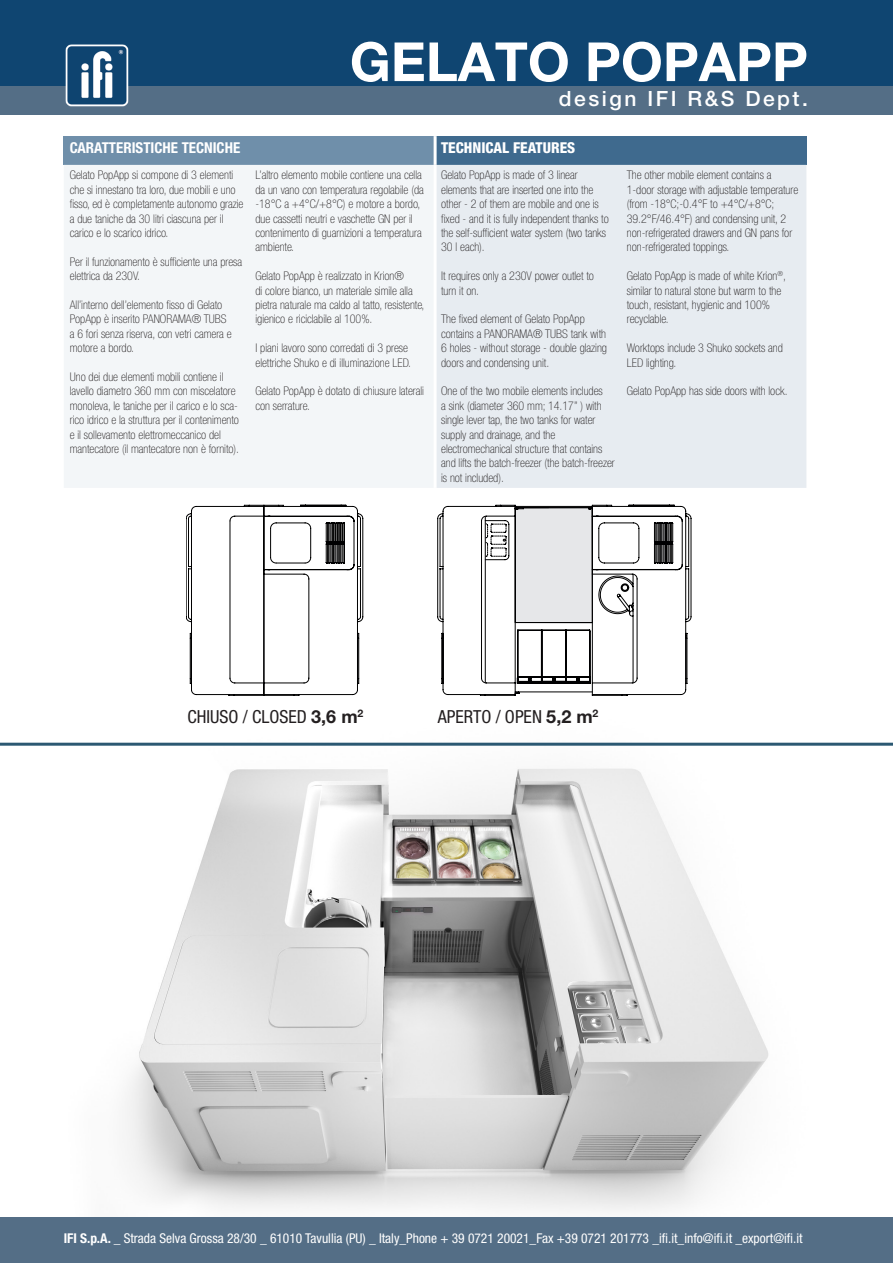
<style>
.page{position:relative;width:893px;height:1263px;background:#fff}
.page>*{position:absolute;margin:0;border:0;box-sizing:border-box;transform-origin:0 0}
.t1{font:700 54px "Helvetica Neue LT Pro";color:#fff}
.t2{font:500 21px "Helvetica Neue LT Pro";letter-spacing:.12em;color:#fff}
.t3{font:condensed 18px "Helvetica Neue LT Pro";color:#231f20}
.t4{font:700 condensed 15px "Helvetica Neue LT Std";color:#fff}
.t5{font:800 condensed 15px "Helvetica Neue LT Std";color:#fff}
.t6{font:condensed 13.5px "Helvetica Neue LT Pro";color:#fff}
.t7{font:100 condensed 12px/14.4px "Helvetica Neue LT Pro";color:#231f20}
.s1{font-weight:700;font-stretch:normal}
.s2{font-weight:700}
.s3{font-weight:100}
</style>
<div class="page">
<img style="left:64px;top:742px;width:779px;height:469px">
<div style="left:0;top:1217px;width:893px;height:46px;background:#546e86"></div>
<div style="left:0;top:0;width:893px;height:114px;background:#0f4571"></div>
<div style="left:0;top:86px;width:893px;height:29px;background:#546e86"></div>
<img style="left:65px;top:44px;width:64px;height:63px">
<div style="left:64px;top:136px;width:371px;height:29px;background:#6f8faa"></div>
<div style="left:435px;top:136px;width:371px;height:29px;background:#3f6a8e"></div>
<div style="left:64px;top:165px;width:369px;height:323px;background:#f3f6f8"></div>
<div style="left:437px;top:165px;width:369px;height:323px;background:#e7ecf1"></div>
<hr style="left:434px;top:136px;width:3px;height:29px;background:#fff">
<svg style="left:593px;top:513px;width:98px;height:183px"></svg>
<svg style="left:593px;top:505px;width:94px;height:187px"></svg>
<svg style="left:186px;top:505px;width:407px;height:191px"></svg>
<svg style="left:267px;top:505px;width:84px;height:65px"></svg>
<hr style="left:357px;top:638px;width:1px;height:41px;background:#000001">
<hr style="left:358px;top:638px;width:1px;height:41px;background:#000001">
<hr style="left:264px;top:574px;width:1px;height:109px;background:#000001">
<hr style="left:230px;top:521px;width:1px;height:157px;background:#000001">
<hr style="left:0;top:743px;width:893px;height:3px;background:#2b5872">
<p class="t1" style="left:350px;top:28px;width:460px">GELATO POPAPP</p>
<p class="t2" style="left:559px;top:86px;width:250px">design IFI R&amp;S Dept.</p>
<p class="t4" style="left:70px;top:138px;width:172px">CARATTERISTICHE TECNICHE</p>
<p class="t5" style="left:441px;top:138px;width:136px">TECHNICAL FEATURES</p>
<p class="t7" style="left:70px;top:168px;width:175px">Gelato PopApp si compone di 3 elementi che si innestano tra loro, due mobili e uno fisso, ed è completamente autonomo grazie a due taniche da 30 litri ciascuna per il carico e lo scarico idrico.</p>
<p class="t7" style="left:70px;top:255px;width:174px">Per il funzionamento è sufficiente una presa elettrica da 230V.</p>
<p class="t7" style="left:70px;top:298px;width:163px">All’interno dell’elemento fisso di Gelato PopApp è inserito PANORAMA® TUBS a 6 fori senza riserva, con vetri camera e motore a bordo.</p>
<p class="t7" style="left:70px;top:370px;width:171px">Uno dei due elementi mobili contiene il lavello diametro 360 mm con miscelatore monoleva, le taniche per il carico e lo sca&shy;rico idrico e la struttura per il contenimento e il sollevamento elettromeccanico del mantecatore (il mantecatore non è fornito).</p>
<p class="t7" style="left:441px;top:168px;width:169px">Gelato PopApp is made of 3 linear elements that are inserted one into the other - 2 of them are mobile and one is fixed - and it is fully independent thanks to the self-sufficient water system (two tanks 30 l each).</p>
<p class="t7" style="left:441px;top:269px;width:154px">It requires only a 230V power outlet to turn it on.</p>
<p class="t7" style="left:441px;top:312px;width:167px">The fixed element of Gelato PopApp contains a PANORAMA® TUBS tank with 6 holes - without storage - double glazing doors and condensing unit.</p>
<p class="t7" style="left:441px;top:384px;width:163px">One of the two mobile elements includes a sink (diameter 360 mm; 14.17’’ ) with single lever tap, the two tanks for water supply and drainage, and the</p>
<p class="t7" style="left:441px;top:442px;width:175px">electromechanical structure that contains and lifts the batch-freezer (the batch-freezer is not included).</p>
<p class="t7" style="left:255px;top:168px;width:170px">L’altro elemento mobile contiene una cella da un vano con temperatura regolabile (da -18°C a +4°C/+8°C) e motore a bordo, due cassetti neutri e vaschette GN per il contenimento di guarnizioni a temperatura ambiente.</p>
<p class="t7" style="left:255px;top:269px;width:171px">Gelato PopApp è realizzato in Krion®<br>di colore bianco, un materiale simile alla pietra naturale ma caldo al tatto, resistente, igienico e riciclabile al 100%.</p>
<p class="t7" style="left:255px;top:341px;width:157px">I piani lavoro sono corredati di 3 prese elettriche Shuko e di illuminazione LED.</p>
<p class="t7" style="left:255px;top:384px;width:170px">Gelato PopApp è dotato di chiusure laterali con serrature.</p>
<p class="t7" style="left:627px;top:168px;width:173px">The other mobile element contains a 1-door storage with adjustable temperature (from -18°C;-0.4°F to +4°C/+8°C; 39.2°F/46.4°F) and condensing unit, 2 non-refrigerated drawers and GN pans for non-refrigerated toppings.</p>
<p class="t7" style="left:627px;top:269px;width:161px">Gelato PopApp is made of white Krion<sup>®</sup>, similar to natural stone but warm to the touch, resistant, hygienic and 100% recyclable.</p>
<p class="t7" style="left:627px;top:341px;width:158px">Worktops include 3 Shuko sockets and<br>LED lighting.</p>
<p class="t7" style="left:627px;top:384px;width:162px">Gelato PopApp has side doors with lock.</p>
<p class="t3" style="left:188px;top:706px;width:177px">CHIUSO / CLOSED <span class="s1">3,6 m</span><sup>2</sup></p>
<p class="t3" style="left:438px;top:706px;width:162px">APERTO / OPEN <span class="s1">5,2 m</span><sup>2</sup></p>
<p class="t6" style="left:64px;top:1230px;width:740px"><span class="s2">IFI S.p.A.</span> <span class="s3">_</span> Strada Selva Grossa 28/30 _ 61010 Tavullia (PU) _ Italy_Phone + 39 0721 20021_Fax +39 0721 201773 _ifi.it_info@ifi.it <span class="s3">_</span>export@ifi.it</p>
</div>
